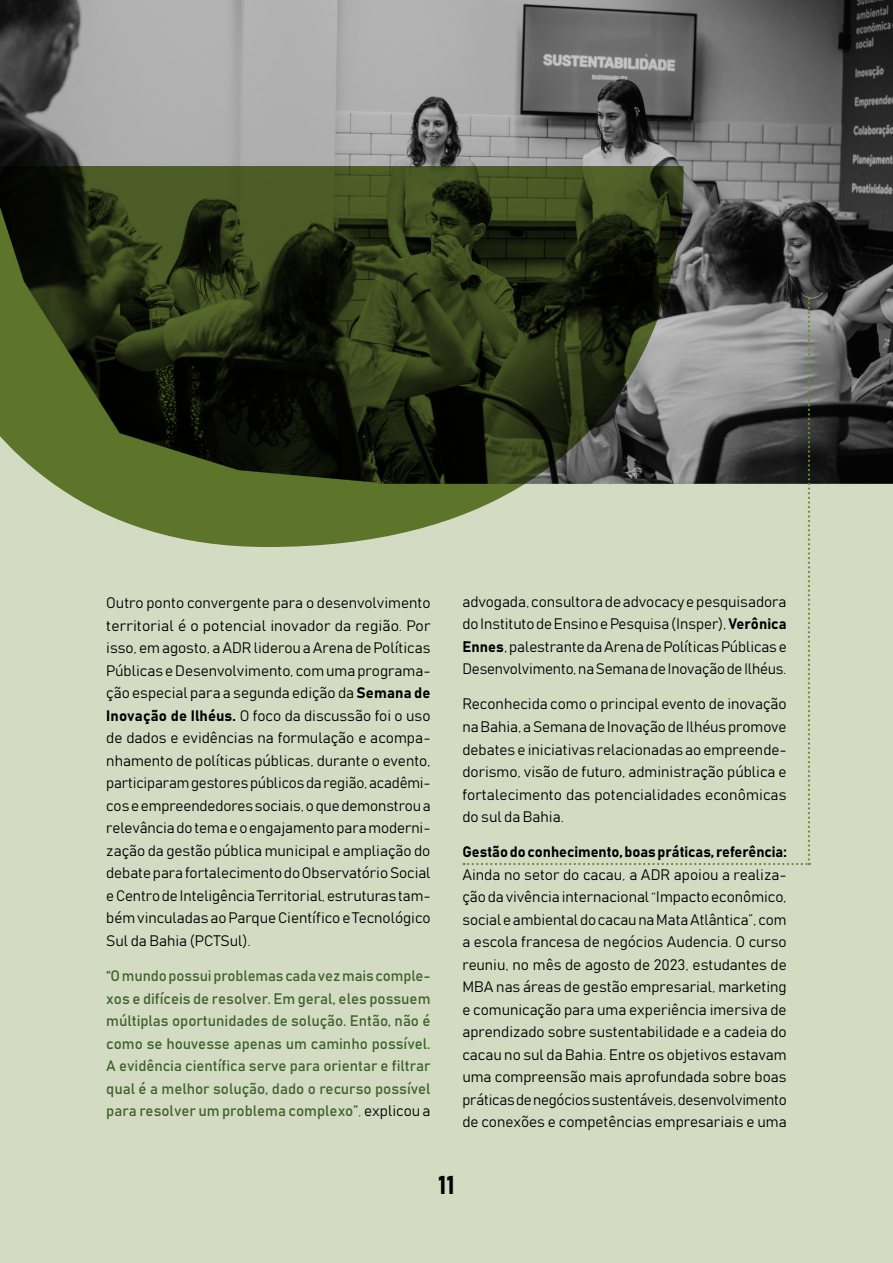
<style>
.page{position:relative;width:893px;height:1263px;background:#d4dbc3}
.page>*{position:absolute;margin:0;border:0;box-sizing:border-box;transform-origin:0 0}
.t1{font:25.5px "Bahnschrift";color:#000}
.t2{font:15px/22.5px "Bahnschrift";color:#000;text-align:justify}
.t3{font:15px/22.5px "Bahnschrift";color:#3d6229;text-align:justify}
.s1{color:#000}
</style>
<div class="page">
<img style="left:1px;top:0;width:892px;height:484px">
<svg style="left:464px;top:298px;width:346px;height:567px"></svg>
<svg style="left:0;top:166px;width:694px;height:381px;background:#424c2c"></svg>
<p class="t2" style="left:106px;top:591px;width:326px">Outro ponto convergente para o desenvolvimento territorial é o potencial inovador da região. Por isso, em agosto, a ADR liderou a Arena de Políticas Públicas e Desenvolvimento, com uma programa&shy;ção especial para a segunda edição da Semana de Inovação de Ilhéus. O foco da discussão foi o uso de dados e evidências na formulação e acompa&shy;nhamento de políticas públicas, durante o evento, participaram gestores públicos da região, acadêmi&shy;cos e empreendedores sociais, o que demonstrou a relevância do tema e o engajamento para moderni&shy;zação da gestão pública municipal e ampliação do debate para fortalecimento do Observatório Social e Centro de Inteligência Territorial, estruturas tam&shy;bém vinculadas ao Parque Científico e Tecnológico Sul da Bahia (PCTSul).</p>
<p class="t3" style="left:106px;top:964px;width:326px">“O mundo possui problemas cada vez mais comple&shy;xos e difíceis de resolver. Em geral, eles possuem múltiplas oportunidades de solução. Então, não é como se houvesse apenas um caminho possível.<br>A evidência científica serve para orientar e filtrar qual é a melhor solução, dado o recurso possível para resolver um problema complexo”, <span class="s1">explicou a</span></p>
<p class="t2" style="left:462px;top:590px;width:326px">advogada, consultora de advocacy e pesquisadora do Instituto de Ensino e Pesquisa (Insper), Verônica Ennes, palestrante da Arena de Políticas Públicas e Desenvolvimento, na Semana de Inovação de Ilhéus.</p>
<p class="t2" style="left:462px;top:693px;width:326px">Reconhecida como o principal evento de inovação na Bahia, a Semana de Inovação de Ilhéus promove debates e iniciativas relacionadas ao empreende&shy;dorismo, visão de futuro, administração pública e fortalecimento das potencialidades econômicas do sul da Bahia.</p>
<p class="t2" style="left:462px;top:840px;width:326px">Gestão do conhecimento, boas práticas, referência:<br>Ainda no setor do cacau, a ADR apoiou a realiza&shy;ção da vivência internacional “Impacto econômico, social e ambiental do cacau na Mata Atlântica”, com a escola francesa de negócios Audencia. O curso reuniu, no mês de agosto de 2023, estudantes de MBA nas áreas de gestão empresarial, marketing e comunicação para uma experiência imersiva de aprendizado sobre sustentabilidade e a cadeia do cacau no sul da Bahia. Entre os objetivos estavam uma compreensão mais aprofundada sobre boas práticas de negócios sustentáveis, desenvolvimento de conexões e competências empresariais e uma</p>
<h1 class="t1" style="left:438px;top:1169px;width:18px">11</h1>
</div>
